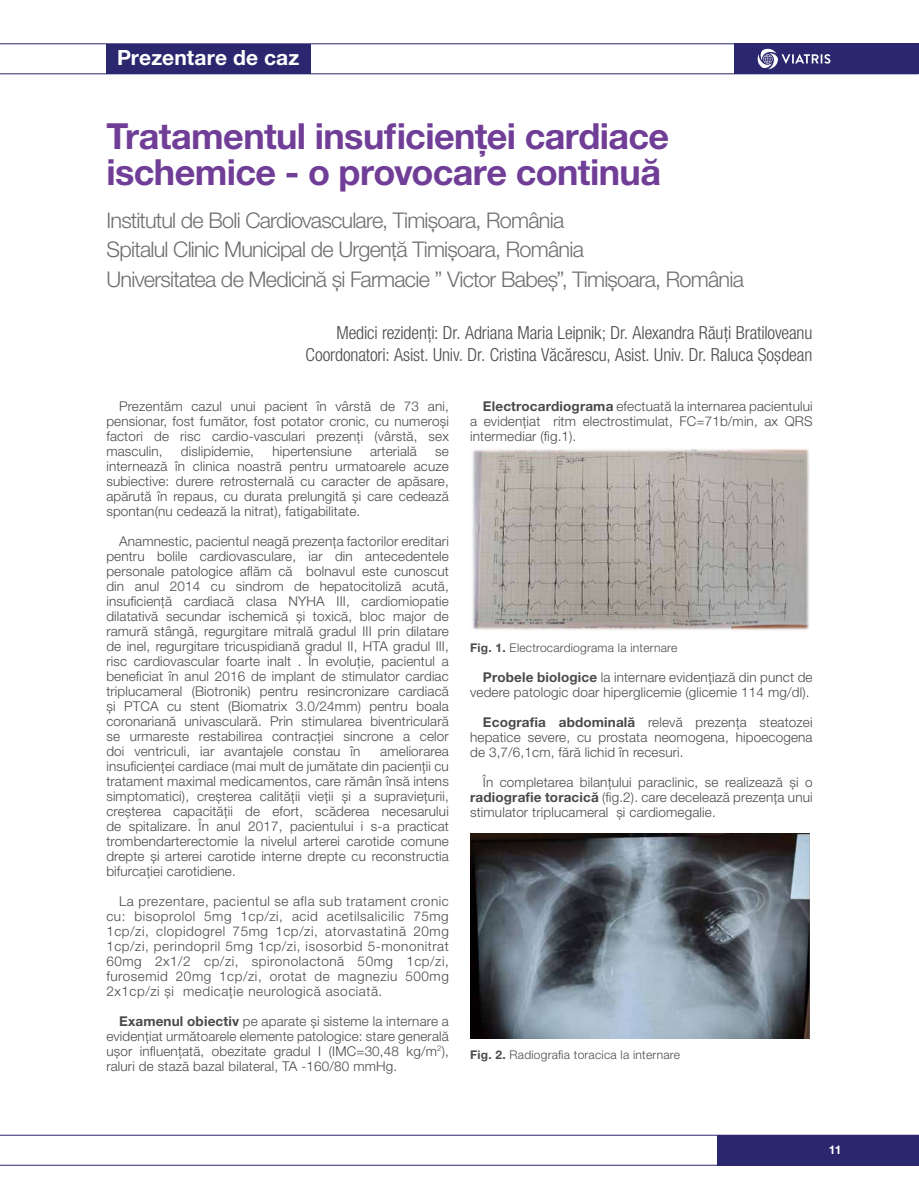
<style>
.page{position:relative;width:919px;height:1191px;background:#fff}
.page>*{position:absolute;margin:0;border:0;box-sizing:border-box;transform-origin:0 0}
.t1{font:700 36px/36px "Helvetica Neue LT Pro";letter-spacing:-.015em;color:#703e97}
.t2{font:300 21.6px/29.7px "Helvetica Neue LT Pro";letter-spacing:-.035em;color:#706f6f}
.t3{font:700 21px "Helvetica Neue LT Pro";letter-spacing:.005em;color:#fff}
.t4{font:300 condensed 18px/22.2px "Helvetica Neue LT Pro";letter-spacing:-.005em;color:#4a4a49;text-align:right}
.t5{font:300 13.5px/15px "Helvetica Neue LT Pro";letter-spacing:.01em;color:#4a4a49;text-align:justify}
.t6{font:300 12px "Helvetica Neue LT Pro";letter-spacing:.02em;color:#4a4a49}
.t7{font:700 12px "Helvetica Neue LT Pro";color:#fff}
.s1{font-weight:700}
</style>
<div class="page">
<hr style="left:0;top:43px;width:918px;height:1px;background:#2a276e">
<hr style="left:0;top:73px;width:918px;height:1px;background:#2a276e">
<div style="left:734px;top:44px;width:184px;height:30px;background:#2a276e"></div>
<hr style="left:0;top:1134px;width:918px;height:1px;background:#2a276e">
<hr style="left:0;top:1164px;width:918px;height:1px;background:#2a276e">
<div style="left:717px;top:1135px;width:201px;height:30px;background:#2a276e"></div>
<svg style="left:757px;top:49px;width:73px;height:20px"></svg>
<img style="left:472px;top:449px;width:337px;height:181px">
<img style="left:470px;top:834px;width:339px;height:204px">
<div style="left:106px;top:44px;width:205px;height:29px;background:#2a276e"></div>
<h3 class="t3" style="left:117px;top:45px;width:184px">Prezentare de caz</h3>
<h1 class="t1" style="left:107px;top:117px;width:564px">Tratamentul insuficienței cardiace ischemice - o provocare continuă</h1>
<h2 class="t2" style="left:107px;top:205px;width:639px">Institutul de Boli Cardiovasculare, Timișoara, România<br>Spitalul Clinic Municipal de Urgență Timișoara, România<br>Universitatea de Medicină și Farmacie ” Victor Babeș”, Timișoara, România</h2>
<h3 class="t4" style="left:305px;top:321px;width:508px">Medici rezidenți: Dr. Adriana Maria Leipnik; Dr. Alexandra Răuți Bratiloveanu<br>Coordonatori: Asist. Univ. Dr. Cristina Văcărescu, Asist. Univ. Dr. Raluca Șoșdean</h3>
<p class="t5" style="left:106px;top:398px;width:344px;text-indent:13px">Prezentăm cazul unui pacient în vârstă de 73 ani, pensionar, fost fumător, fost potator cronic, cu numeroși factori de risc cardio-vasculari prezenți (vârstă, sex masculin,</p>
<p class="t5" style="left:470px;top:398px;width:344px;text-indent:13px"><span class="s1">Electrocardiograma</span> efectuată la internarea pacientului a evidențiat ritm electrostimulat, FC=71b/min, ax QRS intermediar (fig.1).</p>
<p class="t5" style="left:181px;top:443px;width:75px">dislipidemie,</p>
<p class="t5" style="left:272px;top:443px;width:81px">hipertensiune</p>
<p class="t5" style="left:370px;top:443px;width:48px">arterială</p>
<p class="t5" style="left:106px;top:443px;width:344px;text-indent:329px">se internează în clinica noastră pentru urmatoarele acuze subiective: durere retrosternală cu caracter de apăsare, apărută în repaus, cu durata prelungită și care cedează spontan(nu cedează la nitrat), fatigabilitate.</p>
<p class="t5" style="left:106px;top:533px;width:344px;text-indent:13px">Anamnestic, pacientul neagă prezența factorilor ereditari pentru bolile cardiovasculare, iar din antecedentele personale patologice aflăm că bolnavul este cunoscut din anul 2014 cu sindrom de hepatocitoliză acută, insuficiență cardiacă clasa NYHA III, cardiomiopatie dilatativă secundar ischemică și toxică, bloc major de ramură stângă, regurgitare mitrală gradul III prin dilatare de inel, regurgitare tricuspidiană gradul II, HTA gradul III, risc cardiovascular foarte inalt . În evoluție, pacientul a beneficiat în anul 2016 de implant de stimulator cardiac triplucameral (Biotronik) pentru resincronizare cardiacă și PTCA cu stent (Biomatrix 3.0/24mm) pentru boala coronariană univasculară. Prin stimularea biventriculară se urmareste restabilirea contracției sincrone a celor doi ventriculi, iar avantajele constau în</p>
<p class="t6" style="left:470px;top:640px;width:208px"><span class="s1">Fig. 1.</span> Electrocardiograma la internare</p>
<p class="t5" style="left:470px;top:669px;width:344px;text-align:right"><span class="s1">Probele biologice</span> la internare evidențiază din punct de vedere patologic doar hiperglicemie (glicemie 114 mg/dl).</p>
<p class="t5" style="left:470px;top:714px;width:344px;text-indent:13px"><span class="s1">Ecografia abdominală</span> relevă prezența steatozei hepatice severe, cu prostata neomogena, hipoecogena de 3,7/6,1cm, fără lichid în recesuri.</p>
<p class="t5" style="left:470px;top:774px;width:344px;text-indent:13px">În completarea bilanțului paraclinic, se realizează și o <span class="s1">radiografie toracică</span> (fig.2). care decelează prezența unui stimulator triplucameral şi cardiomegalie.</p>
<p class="t5" style="left:106px;top:743px;width:344px;text-indent:274px">ameliorarea insuficienței cardiace (mai mult de jumătate din pacienții cu tratament maximal medicamentos, care rămân însă intens simptomatici), creșterea calității vieții și a supraviețurii, creșterea capacității de efort, scăderea necesarului de spitalizare. În anul 2017, pacientului i s-a practicat trombendarterectomie la nivelul arterei carotide comune drepte și arterei carotide interne drepte cu reconstructia bifurcației carotidiene.</p>
<p class="t5" style="left:106px;top:893px;width:344px;text-indent:13px">La prezentare, pacientul se afla sub tratament cronic cu: bisoprolol 5mg 1cp/zi, acid acetilsalicilic 75mg 1cp/zi, clopidogrel 75mg 1cp/zi, atorvastatină 20mg 1cp/zi, perindopril 5mg 1cp/zi, isosorbid 5-mononitrat 60mg 2x1/2 cp/zi, spironolactonă 50mg 1cp/zi, furosemid 20mg 1cp/zi, orotat de magneziu 500mg 2x1cp/zi şi medicație neurologică asociată.</p>
<p class="t5" style="left:106px;top:1013px;width:344px;text-indent:13px"><span class="s1">Examenul obiectiv</span> pe aparate și sisteme la internare a evidențiat următoarele elemente patologice: stare generală ușor influențată, obezitate gradul I (IMC=30,48 kg/m<sup>2</sup>), raluri de stază bazal bilateral, TA -160/80 mmHg.</p>
<p class="t6" style="left:470px;top:1047px;width:211px"><span class="s1">Fig. 2.</span> Radiografia toracica la internare</p>
<p class="t7" style="left:828px;top:1142px;width:14px">11</p>
</div>
